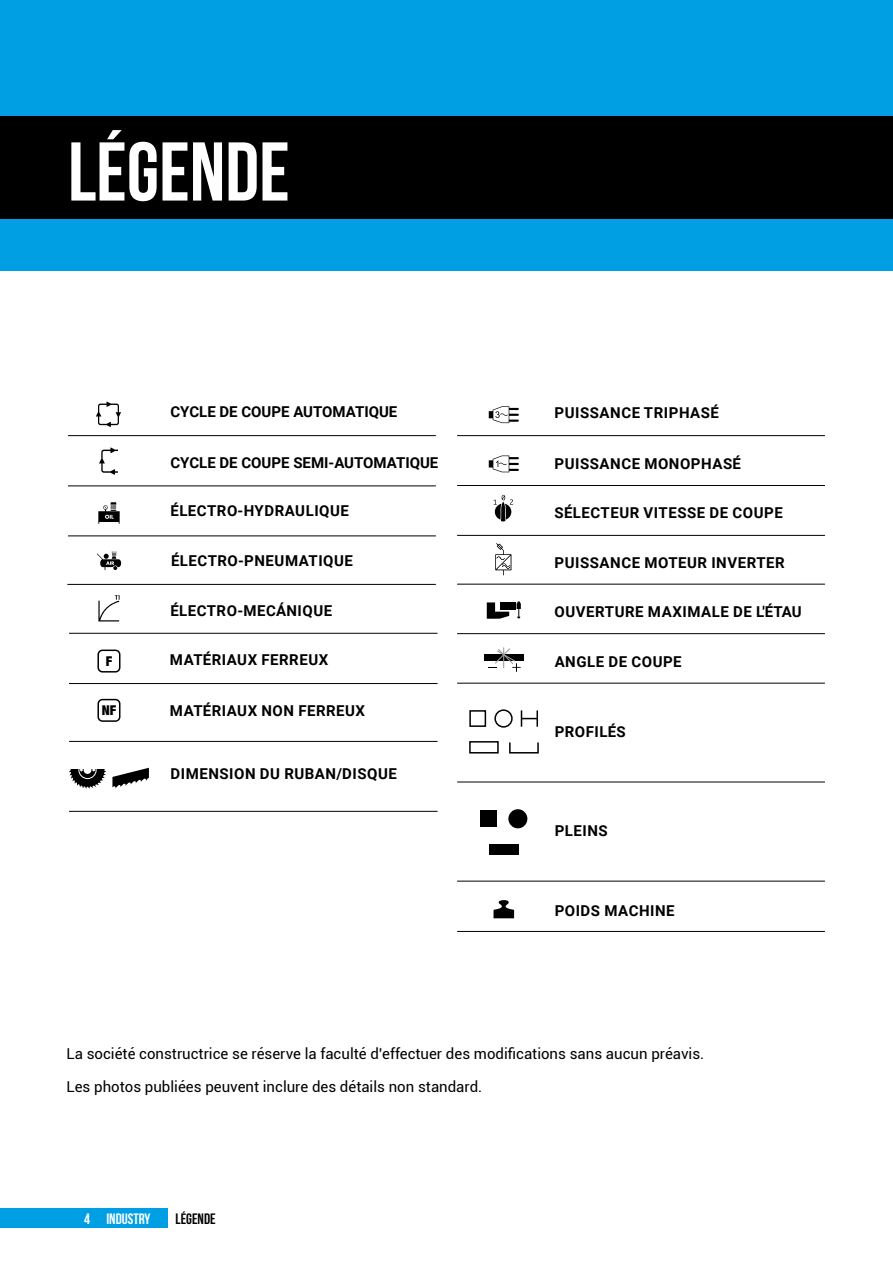
<style>
.page{position:relative;width:893px;height:1263px;background:#fff}
.page>*{position:absolute;margin:0;border:0;box-sizing:border-box;transform-origin:0 0}
.t1{font:700 83.1px "Bebas Neue";color:#fff}
.t2{font:700 15px "Roboto";letter-spacing:.035em;color:#000}
.t3{font:15px "Roboto";color:#000}
.t4{font:700 15px "Roboto";color:#000}
.t5{font:700 15px "Bebas Neue";color:#fff}
.t6{font:700 15px "Bebas Neue";color:#000}
.t7{font:900 condensed 13.5px "Helvetica Neue";color:#000}
</style>
<div class="page">
<div style="left:0;top:1208px;width:168px;height:20px;background:#009fe3"></div>
<hr style="left:68px;top:435px;width:368px;height:1px;background:#000">
<hr style="left:457px;top:435px;width:368px;height:1px;background:#000">
<hr style="left:457px;top:485px;width:368px;height:1px;background:#000">
<hr style="left:68px;top:536px;width:368px;height:1px;background:#000">
<hr style="left:457px;top:535px;width:368px;height:1px;background:#000">
<hr style="left:457px;top:584px;width:368px;height:1px;background:#000">
<hr style="left:457px;top:633px;width:368px;height:1px;background:#000">
<hr style="left:69px;top:811px;width:369px;height:1px;background:#000">
<hr style="left:457px;top:683px;width:368px;height:1px;background:#000">
<hr style="left:67px;top:584px;width:369px;height:1px;background:#000">
<hr style="left:457px;top:931px;width:368px;height:1px;background:#000">
<hr style="left:69px;top:633px;width:369px;height:1px;background:#000">
<hr style="left:69px;top:683px;width:369px;height:1px;background:#000">
<hr style="left:69px;top:741px;width:369px;height:1px;background:#000">
<hr style="left:68px;top:486px;width:368px;height:1px;background:#000">
<hr style="left:457px;top:782px;width:368px;height:1px;background:#000">
<hr style="left:457px;top:881px;width:368px;height:1px;background:#000">
<svg style="left:98px;top:502px;width:22px;height:22px"></svg>
<svg style="left:97px;top:552px;width:25px;height:18px"></svg>
<svg style="left:98px;top:595px;width:22px;height:26px"></svg>
<div style="left:97px;top:649px;width:23px;height:23px;border:2px solid #000;border-radius:4px"></div>
<div style="left:97px;top:699px;width:23px;height:23px;border:2px solid #000;border-radius:4px"></div>
<svg style="left:495px;top:543px;width:16px;height:32px"></svg>
<svg style="left:96px;top:401px;width:25px;height:26px"></svg>
<svg style="left:99px;top:447px;width:19px;height:28px"></svg>
<svg style="left:69px;top:770px;width:37px;height:18px"></svg>
<svg style="left:112px;top:768px;width:37px;height:20px"></svg>
<svg style="left:489px;top:406px;width:30px;height:17px"></svg>
<svg style="left:489px;top:455px;width:30px;height:17px"></svg>
<svg style="left:494px;top:495px;width:19px;height:27px"></svg>
<div style="left:500px;top:602px;width:15px;height:8px;background:#000"></div>
<svg style="left:487px;top:602px;width:22px;height:17px"></svg>
<svg style="left:517px;top:601px;width:4px;height:18px"></svg>
<div style="left:484px;top:655px;width:40px;height:6px;background:#000"></div>
<svg style="left:488px;top:647px;width:33px;height:25px"></svg>
<div style="left:509px;top:742px;width:30px;height:11px;border:2px solid #000"></div>
<svg style="left:521px;top:710px;width:17px;height:17px"></svg>
<div style="left:469px;top:710px;width:17px;height:17px;border:2px solid #000"></div>
<div style="left:494px;top:709px;width:19px;height:19px;border:2px solid #000;border-radius:50%"></div>
<div style="left:469px;top:741px;width:30px;height:12px;border:2px solid #000"></div>
<div style="left:508px;top:809px;width:19px;height:19px;background:#000;border-radius:50%"></div>
<div style="left:480px;top:810px;width:16px;height:16px;background:#000"></div>
<div style="left:489px;top:844px;width:30px;height:11px;background:#000"></div>
<svg style="left:493px;top:900px;width:21px;height:18px"></svg>
<div style="left:0;top:219px;width:893px;height:51px;background:#009fe3"></div>
<div style="left:0;top:0;width:893px;height:117px;background:#009fe3"></div>
<div style="left:0;top:117px;width:893px;height:102px;background:#000"></div>
<h1 class="t1" style="left:68px;top:126px;width:223px">LÉGENDE</h1>
<p class="t7" style="left:106px;top:650px;width:8px">F</p>
<p class="t7" style="left:102px;top:699px;width:16px">NF</p>
<p class="t4" style="left:171px;top:402px;width:228px">CYCLE DE COUPE AUTOMATIQUE</p>
<p class="t2" style="left:555px;top:402px;width:166px">PUISSANCE TRIPHASÉ</p>
<p class="t2" style="left:555px;top:453px;width:188px">PUISSANCE MONOPHASÉ</p>
<p class="t2" style="left:555px;top:502px;width:230px">SÉLECTEUR VITESSE DE COUPE</p>
<p class="t2" style="left:555px;top:552px;width:232px">PUISSANCE MOTEUR INVERTER</p>
<p class="t2" style="left:555px;top:601px;width:248px">OUVERTURE MAXIMALE DE L'ÉTAU</p>
<p class="t2" style="left:555px;top:651px;width:129px">ANGLE DE COUPE</p>
<p class="t4" style="left:171px;top:452px;width:269px">CYCLE DE COUPE SEMI-AUTOMATIQUE</p>
<p class="t2" style="left:171px;top:500px;width:180px">ÉLECTRO-HYDRAULIQUE</p>
<p class="t2" style="left:171px;top:550px;width:183px">ÉLECTRO-PNEUMATIQUE</p>
<p class="t2" style="left:170px;top:600px;width:163px">ÉLECTRO-MECÁNIQUE</p>
<p class="t2" style="left:170px;top:649px;width:160px">MATÉRIAUX FERREUX</p>
<p class="t2" style="left:170px;top:700px;width:197px">MATÉRIAUX NON FERREUX</p>
<p class="t2" style="left:171px;top:763px;width:228px">DIMENSION DU RUBAN/DISQUE</p>
<p class="t2" style="left:555px;top:721px;width:72px">PROFILÉS</p>
<p class="t2" style="left:555px;top:820px;width:55px">PLEINS</p>
<p class="t2" style="left:555px;top:900px;width:121px">POIDS MACHINE</p>
<p class="t3" style="left:67px;top:1043px;width:639px">La société constructrice se réserve la faculté d’effectuer des modifications sans aucun préavis.</p>
<p class="t3" style="left:67px;top:1076px;width:417px">Les photos publiées peuvent inclure des détails non standard.</p>
<p class="t5" style="left:84px;top:1210px;width:68px">4 INDUSTRY</p>
<p class="t6" style="left:176px;top:1210px;width:42px">LÉGENDE</p>
</div>
